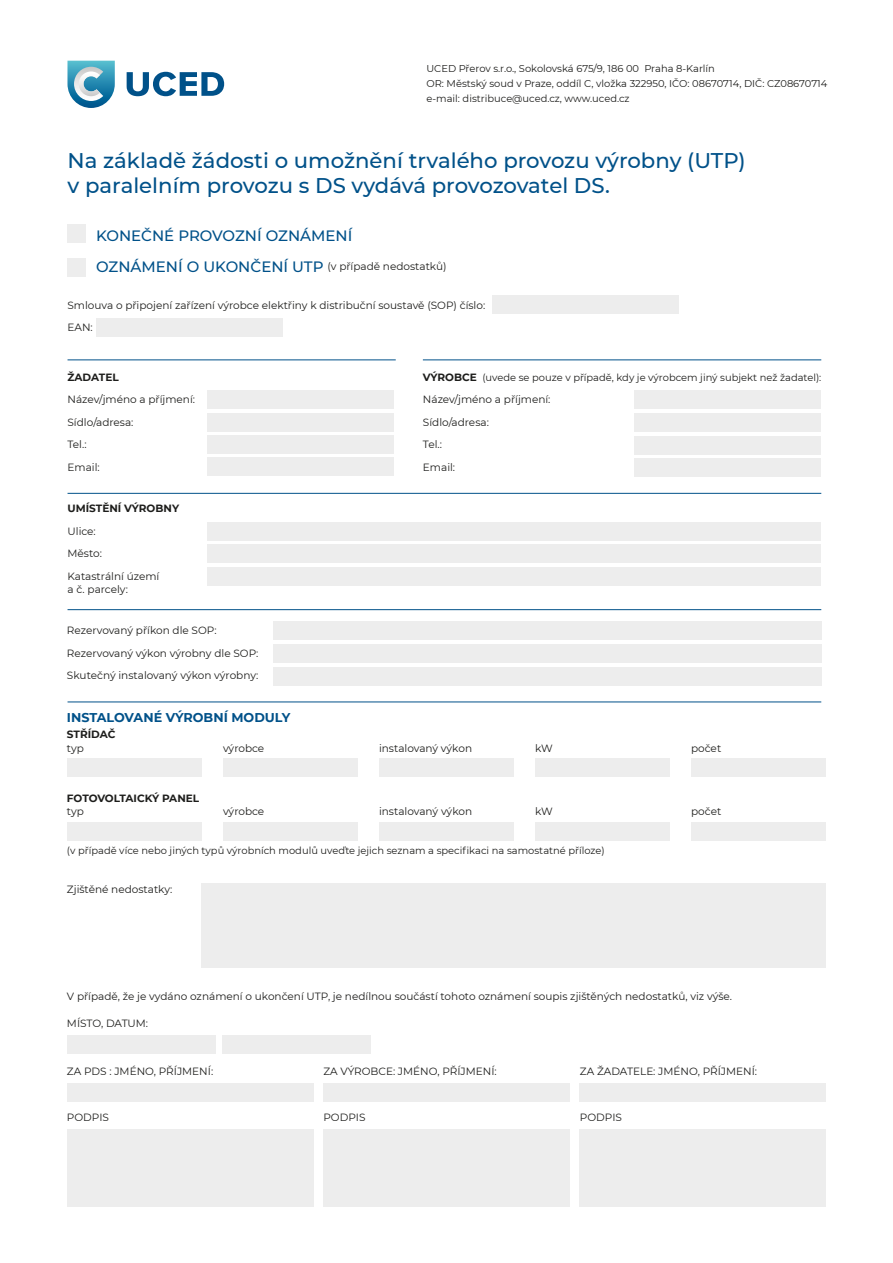
<style>
.page{position:relative;width:893px;height:1263px;background:#fff}
.page>*{position:absolute;margin:0;border:0;box-sizing:border-box;transform-origin:0 0}
.t1{font:500 21.3px/25.5px "Montserrat";color:#005189}
.t2{font:500 15px/31.2px "Montserrat";color:#005189}
.t3{font:700 12.75px "Montserrat";color:#005189}
.t4{font:10.5px/22.5px "Montserrat";color:#1d1d1b}
.t5{font:700 10.5px "Montserrat";color:#1d1d1b}
.t6{font:9.9px/14.9px "Montserrat";color:#1d1d1b}
</style>
<div class="page">
<svg style="left:67px;top:61px;width:48px;height:47px"></svg>
<svg style="left:127px;top:72px;width:97px;height:24px"></svg>
<div style="left:67px;top:225px;width:19px;height:18px;background:#ededed"></div>
<div style="left:67px;top:258px;width:19px;height:18px;background:#ededed"></div>
<div style="left:202px;top:883px;width:624px;height:84px;background:#ededed"></div>
<div style="left:67px;top:758px;width:135px;height:19px;background:#ededed"></div>
<div style="left:223px;top:758px;width:135px;height:19px;background:#ededed"></div>
<div style="left:379px;top:758px;width:135px;height:19px;background:#ededed"></div>
<div style="left:535px;top:758px;width:135px;height:19px;background:#ededed"></div>
<div style="left:691px;top:758px;width:135px;height:19px;background:#ededed"></div>
<div style="left:67px;top:1035px;width:148px;height:19px;background:#ededed"></div>
<div style="left:222px;top:1035px;width:148px;height:19px;background:#ededed"></div>
<div style="left:67px;top:1084px;width:246px;height:18px;background:#ededed"></div>
<div style="left:67px;top:1129px;width:246px;height:78px;background:#ededed"></div>
<div style="left:323px;top:1084px;width:247px;height:18px;background:#ededed"></div>
<div style="left:323px;top:1129px;width:247px;height:78px;background:#ededed"></div>
<div style="left:580px;top:1084px;width:246px;height:18px;background:#ededed"></div>
<div style="left:580px;top:1129px;width:246px;height:78px;background:#ededed"></div>
<div style="left:67px;top:822px;width:135px;height:18px;background:#ededed"></div>
<div style="left:223px;top:822px;width:135px;height:18px;background:#ededed"></div>
<div style="left:379px;top:822px;width:135px;height:18px;background:#ededed"></div>
<div style="left:535px;top:822px;width:135px;height:18px;background:#ededed"></div>
<div style="left:691px;top:822px;width:135px;height:18px;background:#ededed"></div>
<hr style="left:68px;top:701px;width:753px;height:1px;background:#005189">
<div style="left:207px;top:391px;width:187px;height:18px;background:#ededed"></div>
<div style="left:207px;top:413px;width:187px;height:18px;background:#ededed"></div>
<div style="left:207px;top:435px;width:187px;height:19px;background:#ededed"></div>
<div style="left:492px;top:295px;width:186px;height:19px;background:#ededed"></div>
<div style="left:96px;top:318px;width:187px;height:19px;background:#ededed"></div>
<div style="left:207px;top:457px;width:187px;height:19px;background:#ededed"></div>
<div style="left:207px;top:522px;width:614px;height:19px;background:#ededed"></div>
<div style="left:207px;top:545px;width:614px;height:18px;background:#ededed"></div>
<div style="left:207px;top:567px;width:614px;height:18px;background:#ededed"></div>
<div style="left:635px;top:391px;width:186px;height:18px;background:#ededed"></div>
<div style="left:635px;top:413px;width:186px;height:19px;background:#ededed"></div>
<div style="left:635px;top:436px;width:186px;height:18px;background:#ededed"></div>
<div style="left:635px;top:459px;width:186px;height:18px;background:#ededed"></div>
<div style="left:273px;top:622px;width:548px;height:18px;background:#ededed"></div>
<div style="left:273px;top:644px;width:548px;height:19px;background:#ededed"></div>
<div style="left:273px;top:667px;width:548px;height:19px;background:#ededed"></div>
<hr style="left:68px;top:359px;width:328px;height:1px;background:#005189">
<hr style="left:68px;top:493px;width:753px;height:1px;background:#005189">
<hr style="left:68px;top:609px;width:753px;height:1px;background:#005189">
<hr style="left:423px;top:359px;width:398px;height:1px;background:#005189">
<p class="t6" style="left:426px;top:61px;width:403px">UCED Přerov s.r.o., Sokolovská 675/9, 186 00 Praha 8-Karlín<br>OR: Městský soud v Praze, oddíl C, vložka 322950, IČO: 08670714, DIČ: CZ08670714 e-mail: distribuce@uced.cz, www.uced.cz</p>
<h1 class="t1" style="left:68px;top:147px;width:680px">Na základě žádosti o umožnění trvalého provozu výrobny (UTP) v paralelním provozu s DS vydává provozovatel DS.</h1>
<h2 class="t2" style="left:96px;top:219px;width:258px">KONEČNÉ PROVOZNÍ OZNÁMENÍ<br>OZNÁMENÍ O UKONČENÍ UTP</h2>
<p class="t4" style="left:327px;top:255px;width:121px">(v případě nedostatků)</p>
<p class="t4" style="left:67px;top:293px;width:419px">Smlouva o připojení zařízení výrobce elektřiny k distribuční soustavě (SOP) číslo:<br>EAN:</p>
<p class="t5" style="left:68px;top:369px;width:53px">ŽADATEL</p>
<p class="t4" style="left:68px;top:388px;width:129px">Název/jméno a příjmení:<br>Sídlo/adresa:<br>Tel.:<br>Email:</p>
<p class="t5" style="left:68px;top:501px;width:113px">UMÍSTĚNÍ VÝROBNY</p>
<p class="t4" style="left:68px;top:519px;width:93px">Ulice:<br>Město:<br>Katastrální území</p>
<p class="t4" style="left:68px;top:578px;width:62px">a č. parcely:</p>
<p class="t4" style="left:67px;top:619px;width:193px">Rezervovaný příkon dle SOP:<br>Rezervovaný výkon výrobny dle SOP:<br>Skutečný instalovaný výkon výrobny:</p>
<p class="t3" style="left:67px;top:708px;width:225px">INSTALOVANÉ VÝROBNÍ MODULY</p>
<p class="t5" style="left:67px;top:727px;width:50px">STŘÍDAČ</p>
<p class="t4" style="left:67px;top:737px;width:18px">typ</p>
<p class="t4" style="left:223px;top:737px;width:43px">výrobce</p>
<p class="t5" style="left:423px;top:369px;width:55px">VÝROBCE</p>
<p class="t4" style="left:423px;top:388px;width:129px">Název/jméno a příjmení:<br>Sídlo/adresa:<br>Tel.:<br>Email:</p>
<p class="t6" style="left:482px;top:369px;width:341px">(uvede se pouze v případě, kdy je výrobcem jiný subjekt než žadatel):</p>
<p class="t4" style="left:379px;top:737px;width:95px">instalovaný výkon</p>
<p class="t4" style="left:535px;top:737px;width:19px">kW</p>
<p class="t4" style="left:691px;top:737px;width:32px">počet</p>
<p class="t5" style="left:67px;top:791px;width:134px">FOTOVOLTAICKÝ PANEL</p>
<p class="t4" style="left:67px;top:800px;width:18px">typ</p>
<p class="t4" style="left:223px;top:800px;width:43px">výrobce</p>
<p class="t4" style="left:379px;top:800px;width:95px">instalovaný výkon</p>
<p class="t4" style="left:535px;top:800px;width:19px">kW</p>
<p class="t4" style="left:691px;top:800px;width:32px">počet</p>
<p class="t6" style="left:67px;top:843px;width:539px">(v případě více nebo jiných typů výrobních modulů uveďte jejich seznam a specifikaci na samostatné příloze)</p>
<p class="t4" style="left:67px;top:878px;width:107px">Zjištěné nedostatky:</p>
<p class="t4" style="left:67px;top:985px;width:667px">V případě, že je vydáno oznámení o ukončení UTP, je nedílnou součástí tohoto oznámení soupis zjištěných nedostatků, viz výše.</p>
<p class="t4" style="left:67px;top:1011px;width:83px">MÍSTO, DATUM:</p>
<p class="t4" style="left:67px;top:1060px;width:148px">ZA PDS : JMÉNO, PŘÍJMENÍ:</p>
<p class="t4" style="left:67px;top:1105px;width:44px">PODPIS</p>
<p class="t4" style="left:323px;top:1060px;width:175px">ZA VÝROBCE: JMÉNO, PŘÍJMENÍ:</p>
<p class="t4" style="left:323px;top:1105px;width:44px">PODPIS</p>
<p class="t4" style="left:580px;top:1060px;width:179px">ZA ŽADATELE: JMÉNO, PŘÍJMENÍ:</p>
<p class="t4" style="left:580px;top:1105px;width:44px">PODPIS</p>
</div>
